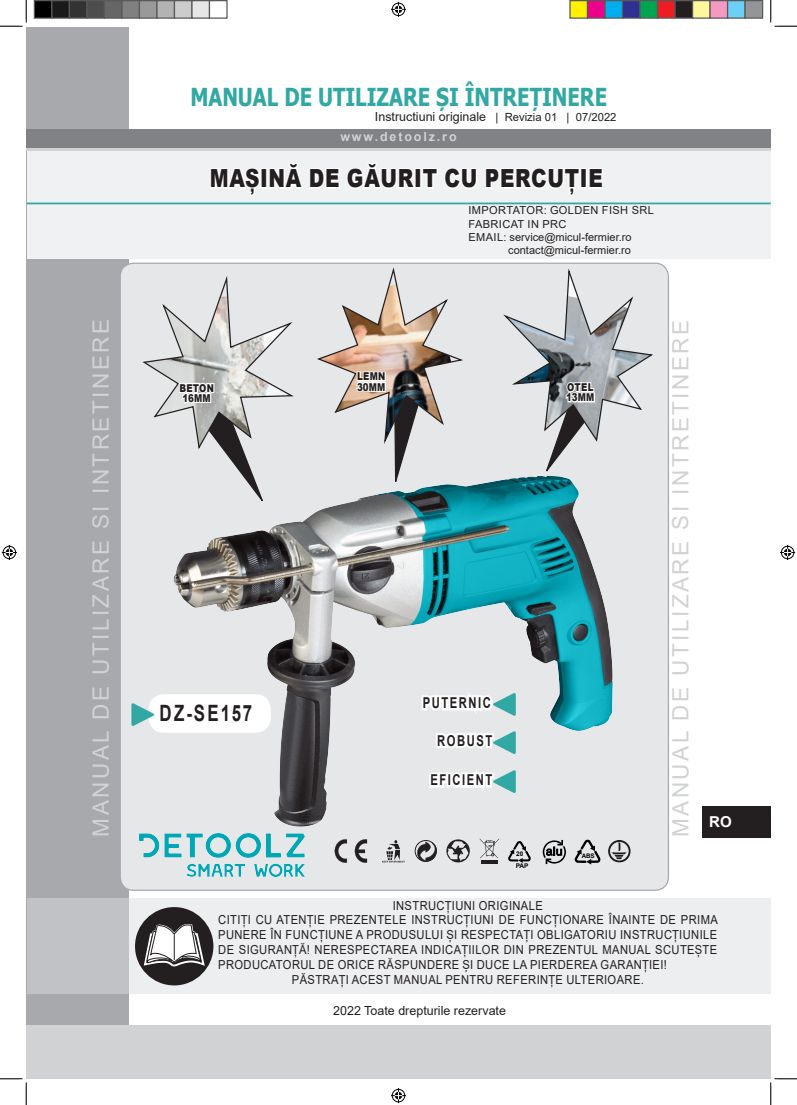
<style>
.page{position:relative;width:797px;height:1105px;background:#fff}
.page>*{position:absolute;margin:0;border:0;box-sizing:border-box;transform-origin:0 0}
.TESTO_BULLET{font:900 25px "Arial";letter-spacing:.035em;color:#231f20;scale:.8 1}
.t1{font:700 24.75px "Tahoma";color:#31a8a4;scale:.82 1}
.t2{font:22.5px "Arial";letter-spacing:.11em;color:#d1d2d4}
.t3{font:700 22.5px "Arial";letter-spacing:.12em;color:#231f20;scale:.75 1}
.t4{font:700 15px "Arial";letter-spacing:.135em;color:#231f20;scale:.75 1}
.t5{font:700 15px "Arial";color:#fff}
.t6{font:12.5px "Arial";color:#231f20}
.t7{font:700 12.5px "Arial";letter-spacing:.15em;color:#d1d2d4}
.t8{font:12.38px/14.9px "Arial";letter-spacing:.035em;color:#231f20;text-align:justify;scale:.9 1}
.t9{font:11px "Arial";color:#231f20}
.t10{font:11px "Arial";letter-spacing:.035em;color:#231f20}
.TESTO_BULLET-2{font:900 10.88px/10.2px "Arial";letter-spacing:.035em;color:#231f20;scale:.8 1}
.t11{font:700 6.5px/12.5px "Arial";color:#000001}
.t12{font:700 6.25px "Arial";color:#000001}
.s1{font-size:11.25px}
</style>
<div class="page">
<div style="left:26px;top:27px;width:103px;height:1052px;background:#a8a9ad"></div>
<div style="left:26px;top:129px;width:744px;height:21px;background:#808285"></div>
<hr style="left:26px;top:148px;width:744px;height:2px;background:#d1d2d4">
<div style="left:26px;top:1025px;width:744px;height:54px;background:#d1d2d4"></div>
<div style="left:702px;top:806px;width:68px;height:32px;background:#231f20"></div>
<div style="left:120px;top:263px;width:548px;height:627px;background:#e6e7e9;border-radius:13px"></div>
<img style="left:155px;top:475px;width:476px;height:390px">
<svg style="left:414px;top:840px;width:23px;height:22px"></svg>
<svg style="left:446px;top:839px;width:24px;height:23px"></svg>
<svg style="left:382px;top:840px;width:23px;height:22px"></svg>
<svg style="left:479px;top:838px;width:20px;height:20px"></svg>
<hr style="left:481px;top:860px;width:16px;height:4px;background:#231f20">
<svg style="left:335px;top:839px;width:32px;height:24px"></svg>
<svg style="left:608px;top:840px;width:22px;height:22px"></svg>
<svg style="left:542px;top:840px;width:24px;height:24px"></svg>
<svg style="left:507px;top:841px;width:24px;height:24px"></svg>
<svg style="left:573px;top:840px;width:28px;height:25px"></svg>
<svg style="left:419px;top:682px;width:97px;height:119px"></svg>
<div style="left:149px;top:694px;width:122px;height:39px;background:#fff;border-radius:15px"></div>
<svg style="left:131px;top:700px;width:24px;height:27px"></svg>
<img style="left:140px;top:833px;width:164px;height:43px">
<svg style="left:142px;top:276px;width:154px;height:226px"></svg>
<svg style="left:503px;top:268px;width:150px;height:204px"></svg>
<svg style="left:315px;top:267px;width:150px;height:216px"></svg>
<div style="left:27px;top:151px;width:743px;height:107px;background:#f0f1f2"></div>
<svg style="left:209px;top:150px;width:372px;height:46px"></svg>
<div style="left:580px;top:168px;width:7px;height:21px;border:2px solid #fff"></div>
<svg style="left:589px;top:168px;width:14px;height:20px"></svg>
<hr style="left:27px;top:203px;width:743px;height:1px;background:#31a8a4">
<svg style="left:27px;top:898px;width:743px;height:96px;fill:#edeeef"></svg>
<div style="left:135px;top:907px;width:78px;height:78px;background:#231f20;border-radius:50%"></div>
<svg style="left:143px;top:912px;width:62px;height:70px"></svg>
<svg style="left:0;top:0;width:27px;height:27px"></svg>
<svg style="left:0;top:1078px;width:27px;height:27px"></svg>
<svg style="left:770px;top:0;width:27px;height:27px"></svg>
<svg style="left:770px;top:1078px;width:27px;height:27px"></svg>
<svg style="left:391px;top:2px;width:15px;height:15px"></svg>
<svg style="left:391px;top:1088px;width:15px;height:15px"></svg>
<svg style="left:2px;top:545px;width:15px;height:15px"></svg>
<svg style="left:780px;top:545px;width:15px;height:15px"></svg>
<div style="left:34px;top:1px;width:18px;height:17px;background:#000"></div>
<div style="left:34px;top:0;width:18px;height:19px;border:1px solid #595959"></div>
<div style="left:52px;top:1px;width:17px;height:17px;background:#1a1a1a"></div>
<div style="left:51px;top:0;width:19px;height:19px;border:1px solid #595959"></div>
<div style="left:69px;top:1px;width:18px;height:17px;background:#333"></div>
<div style="left:69px;top:0;width:19px;height:19px;border:1px solid #595959"></div>
<div style="left:87px;top:1px;width:17px;height:17px;background:#4d4d4d"></div>
<div style="left:86px;top:0;width:19px;height:19px;border:1px solid #595959"></div>
<div style="left:104px;top:1px;width:18px;height:17px;background:#666"></div>
<div style="left:104px;top:0;width:18px;height:19px;border:1px solid #595959"></div>
<div style="left:122px;top:1px;width:17px;height:17px;background:#808080"></div>
<div style="left:121px;top:0;width:19px;height:19px;border:1px solid #595959"></div>
<div style="left:139px;top:1px;width:18px;height:17px;background:#999"></div>
<div style="left:139px;top:0;width:19px;height:19px;border:1px solid #595959"></div>
<div style="left:157px;top:1px;width:17px;height:17px;background:#b3b3b3"></div>
<div style="left:156px;top:0;width:19px;height:19px;border:1px solid #595959"></div>
<div style="left:174px;top:1px;width:18px;height:17px;background:#ccc"></div>
<div style="left:174px;top:0;width:18px;height:19px;border:1px solid #595959"></div>
<div style="left:192px;top:1px;width:17px;height:17px;background:#e6e6e6"></div>
<div style="left:191px;top:0;width:19px;height:19px;border:1px solid #595959"></div>
<div style="left:209px;top:0;width:19px;height:19px;border:1px solid #595959"></div>
<div style="left:570px;top:1px;width:17px;height:17px;background:#fff101"></div>
<div style="left:569px;top:0;width:19px;height:19px;border:1px solid #595959"></div>
<div style="left:587px;top:1px;width:18px;height:17px;background:#ed028c"></div>
<div style="left:587px;top:0;width:18px;height:19px;border:1px solid #595959"></div>
<div style="left:605px;top:1px;width:17px;height:17px;background:#00aeef"></div>
<div style="left:604px;top:0;width:19px;height:19px;border:1px solid #595959"></div>
<div style="left:622px;top:1px;width:18px;height:17px;background:#2e3092"></div>
<div style="left:622px;top:0;width:18px;height:19px;border:1px solid #595959"></div>
<div style="left:640px;top:1px;width:17px;height:17px;background:#00a54f"></div>
<div style="left:639px;top:0;width:19px;height:19px;border:1px solid #595959"></div>
<div style="left:657px;top:1px;width:18px;height:17px;background:#ee1d23"></div>
<div style="left:657px;top:0;width:18px;height:19px;border:1px solid #595959"></div>
<div style="left:675px;top:1px;width:17px;height:17px;background:#231f20"></div>
<div style="left:674px;top:0;width:19px;height:19px;border:1px solid #595959"></div>
<div style="left:692px;top:1px;width:18px;height:17px;background:#fff79a"></div>
<div style="left:692px;top:0;width:18px;height:19px;border:1px solid #595959"></div>
<div style="left:710px;top:1px;width:17px;height:17px;background:#f499c2"></div>
<div style="left:709px;top:0;width:19px;height:19px;border:1px solid #595959"></div>
<div style="left:727px;top:1px;width:18px;height:17px;background:#6bcff6"></div>
<div style="left:727px;top:0;width:18px;height:19px;border:1px solid #595959"></div>
<div style="left:745px;top:1px;width:17px;height:17px;background:#939598"></div>
<div style="left:744px;top:0;width:19px;height:19px;border:1px solid #595959"></div>
<p class="t1" style="left:190px;top:80px;width:509px">MANUAL DE UTILIZARE ȘI ÎNTREȚINERE</p>
<p class="t6" style="left:375px;top:108px;width:243px">Instructiuni originale <span class="s1">| Revizia 01 | 07/2022</span></p>
<p class="t7" style="left:340px;top:128px;width:118px">www.detoolz.ro</p>
<p class="TESTO_BULLET" style="left:210px;top:160px;width:493px">MAȘINĂ DE GĂURIT CU PERCUȚIE</p>
<p class="t10" style="left:468px;top:203px;width:187px">IMPORTATOR: GOLDEN FISH SRL</p>
<p class="t10" style="left:468px;top:216px;width:99px">FABRICAT IN PRC</p>
<p class="t9" style="left:468px;top:229px;width:165px">EMAIL: service@micul-fermier.ro</p>
<p class="t9" style="left:508px;top:243px;width:124px">contact@micul-fermier.ro</p>
<p class="t2" style="left:85px;top:836px;width:519px;rotate:-90deg">MANUAL DE UTILIZARE SI INTRETINERE</p>
<p class="t2" style="left:665px;top:837px;width:519px;rotate:-90deg">MANUAL DE UTILIZARE SI INTRETINERE</p>
<p class="TESTO_BULLET-2" style="left:357px;top:371px;width:37px">LEMN<br>30MM</p>
<p class="TESTO_BULLET-2" style="left:179px;top:382px;width:45px">BETON<br>16MM</p>
<p class="TESTO_BULLET-2" style="left:566px;top:382px;width:37px">OTEL<br>13MM</p>
<p class="t4" style="left:423px;top:692px;width:92px">PUTERNIC</p>
<p class="t4" style="left:437px;top:730px;width:75px">ROBUST</p>
<p class="t4" style="left:430px;top:770px;width:84px">EFICIENT</p>
<p class="t3" style="left:160px;top:697px;width:125px">DZ-SE157</p>
<p class="t11" style="left:515px;top:847px;width:14px">20<br>PAP</p>
<p class="t12" style="left:581px;top:851px;width:15px">ABS</p>
<p class="t5" style="left:709px;top:811px;width:24px">RO</p>
<p class="t8" style="left:392px;top:898px;width:168px">INSTRUCȚIUNI ORIGINALE</p>
<p class="t8" style="left:218px;top:912px;width:556px">CITIȚI CU ATENȚIE PREZENTELE INSTRUCȚIUNI DE FUNCȚIONARE ÎNAINTE DE PRIMA PUNERE ÎN FUNCȚIUNE A PRODUSULUI ȘI RESPECTAȚI OBLIGATORIU INSTRUCȚIUNILE DE SIGURANȚĂ! NERESPECTAREA INDICAȚIILOR DIN PREZENTUL MANUAL SCUTEȘTE PRODUCATORUL DE ORICE RĂSPUNDERE ȘI DUCE LA PIERDEREA GARANȚIEI!</p>
<p class="t8" style="left:292px;top:972px;width:392px">PĂSTRAȚI ACEST MANUAL PENTRU REFERINȚE ULTERIOARE.</p>
<p class="t6" style="left:333px;top:1002px;width:174px">2022 Toate drepturile rezervate</p>
</div>
